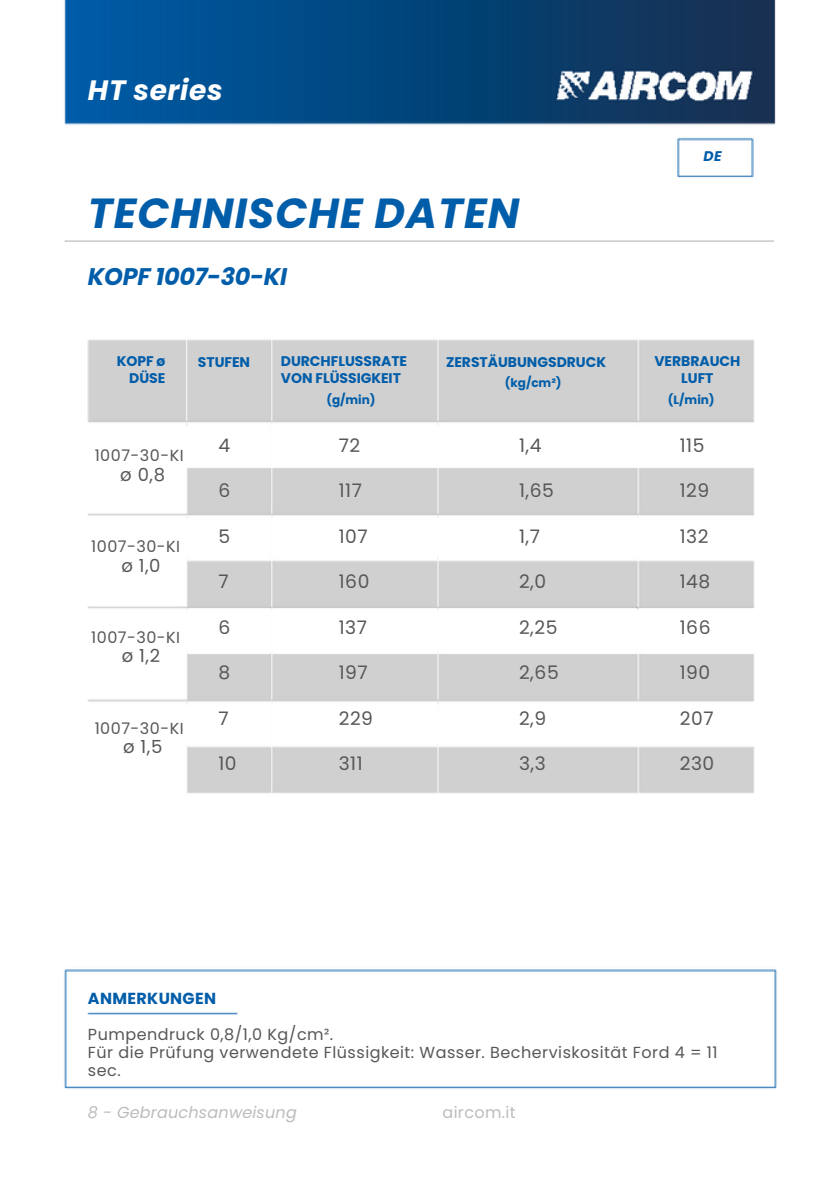
<style>
.page{position:relative;width:839px;height:1191px;background:#fff}
.page>*{position:absolute;margin:0;border:0;box-sizing:border-box;transform-origin:0 0}
.t1{font:italic 700 42px "Poppins";letter-spacing:.025em;color:#005da9}
.t2{font:italic 700 28px "Poppins";letter-spacing:.025em;color:#fff}
.t3{font:italic 700 24px "Poppins";letter-spacing:-.015em;color:#005da9}
.t4{font:18.6px "Poppins";letter-spacing:.03em;color:#575756}
.t5{font:18px "Poppins";color:#575756}
.t6{font:16px/18px "Poppins";letter-spacing:.03em;color:#575756}
.t7{font:italic 16px "Poppins";letter-spacing:.015em;color:#bcbcbc}
.t8{font:700 16px "Poppins";letter-spacing:.02em;color:#005da9}
.t9{font:16px "Poppins";letter-spacing:.025em;color:#bcbcbc}
.t10{font:700 14px/16.4px "Poppins";letter-spacing:-.005em;color:#005da9;text-align:right}
.t11{font:italic 700 14px "Poppins";color:#005da9}
.t12{font:700 12px "Poppins";letter-spacing:-.005em;color:#005da9}
</style>
<div class="page">
<img style="left:64px;top:969px;width:713px;height:120px">
<img style="left:87px;top:339px;width:667px;height:455px">
<img style="left:64px;top:0;width:712px;height:178px">
<p class="t2" style="left:88px;top:70px;width:136px">HT series</p>
<p class="t1" style="left:88px;top:184px;width:433px">TECHNISCHE DATEN</p>
<p class="t3" style="left:88px;top:260px;width:201px">KOPF 1007-30-KI</p>
<p class="t11" style="left:703px;top:146px;width:20px">DE</p>
<p class="t10" style="left:117px;top:353px;width:50px">KOPF ø<br>DÜSE</p>
<p class="t10" style="left:198px;top:353px;width:54px">STUFEN</p>
<p class="t10" style="left:281px;top:353px;width:128px;text-align:left">DURCHFLUSSRATE<br>VON FLÜSSIGKEIT</p>
<p class="t10" style="left:446px;top:353px;width:161px">ZERSTÄUBUNGSDRUCK</p>
<p class="t10" style="left:654px;top:353px;width:87px;text-align:center">VERBRAUCH<br>LUFT</p>
<p class="t12" style="left:326px;top:391px;width:51px">(g/min)</p>
<p class="t12" style="left:505px;top:375px;width:58px">(kg/cm²)</p>
<p class="t12" style="left:667px;top:391px;width:48px">(L/min)</p>
<p class="t6" style="left:95px;top:447px;width:90px">1007-30-KI</p>
<p class="t5" style="left:120px;top:462px;width:46px">ø 0,8</p>
<p class="t6" style="left:91px;top:537px;width:90px">1007-30-KI</p>
<p class="t5" style="left:121px;top:553px;width:41px">ø 1,0</p>
<p class="t6" style="left:91px;top:628px;width:90px">1007-30-KI</p>
<p class="t5" style="left:122px;top:643px;width:40px">ø 1,2</p>
<p class="t6" style="left:95px;top:719px;width:90px">1007-30-KI</p>
<p class="t5" style="left:123px;top:734px;width:41px">ø 1,5</p>
<p class="t4" style="left:218px;top:432px;width:13px">4</p>
<p class="t4" style="left:218px;top:478px;width:13px">6</p>
<p class="t4" style="left:218px;top:523px;width:13px">5</p>
<p class="t4" style="left:218px;top:569px;width:12px">7</p>
<p class="t4" style="left:218px;top:614px;width:13px">6</p>
<p class="t4" style="left:218px;top:660px;width:13px">8</p>
<p class="t4" style="left:218px;top:705px;width:12px">7</p>
<p class="t4" style="left:218px;top:751px;width:20px">10</p>
<p class="t8" style="left:88px;top:987px;width:130px">ANMERKUNGEN</p>
<p class="t4" style="left:339px;top:432px;width:23px">72</p>
<p class="t4" style="left:339px;top:478px;width:25px">117</p>
<p class="t4" style="left:339px;top:523px;width:31px">107</p>
<p class="t4" style="left:339px;top:569px;width:32px">160</p>
<p class="t4" style="left:339px;top:614px;width:30px">137</p>
<p class="t4" style="left:339px;top:660px;width:31px">197</p>
<p class="t4" style="left:339px;top:705px;width:36px">229</p>
<p class="t4" style="left:339px;top:751px;width:26px">311</p>
<p class="t4" style="left:519px;top:432px;width:24px">1,4</p>
<p class="t4" style="left:519px;top:478px;width:36px">1,65</p>
<p class="t4" style="left:519px;top:523px;width:23px">1,7</p>
<p class="t4" style="left:519px;top:569px;width:29px">2,0</p>
<p class="t4" style="left:519px;top:614px;width:40px">2,25</p>
<p class="t4" style="left:519px;top:660px;width:41px">2,65</p>
<p class="t4" style="left:519px;top:705px;width:29px">2,9</p>
<p class="t4" style="left:519px;top:751px;width:28px">3,3</p>
<p class="t4" style="left:679px;top:432px;width:26px">115</p>
<p class="t4" style="left:679px;top:478px;width:31px">129</p>
<p class="t4" style="left:679px;top:523px;width:30px">132</p>
<p class="t4" style="left:679px;top:569px;width:32px">148</p>
<p class="t4" style="left:679px;top:614px;width:32px">166</p>
<p class="t4" style="left:679px;top:660px;width:32px">190</p>
<p class="t4" style="left:679px;top:705px;width:35px">207</p>
<p class="t4" style="left:679px;top:751px;width:36px">230</p>
<p class="t6" style="left:88px;top:1026px;width:247px">Pumpendruck 0,8/1,0 Kg/cm².</p>
<p class="t6" style="left:88px;top:1044px;width:631px">Für die Prüfung verwendete Flüssigkeit: Wasser. Becherviskosität Ford 4 = 11 sec.</p>
<p class="t7" style="left:88px;top:1102px;width:210px">8 - Gebrauchsanweisung</p>
<p class="t9" style="left:442px;top:1102px;width:75px">aircom.it</p>
</div>
